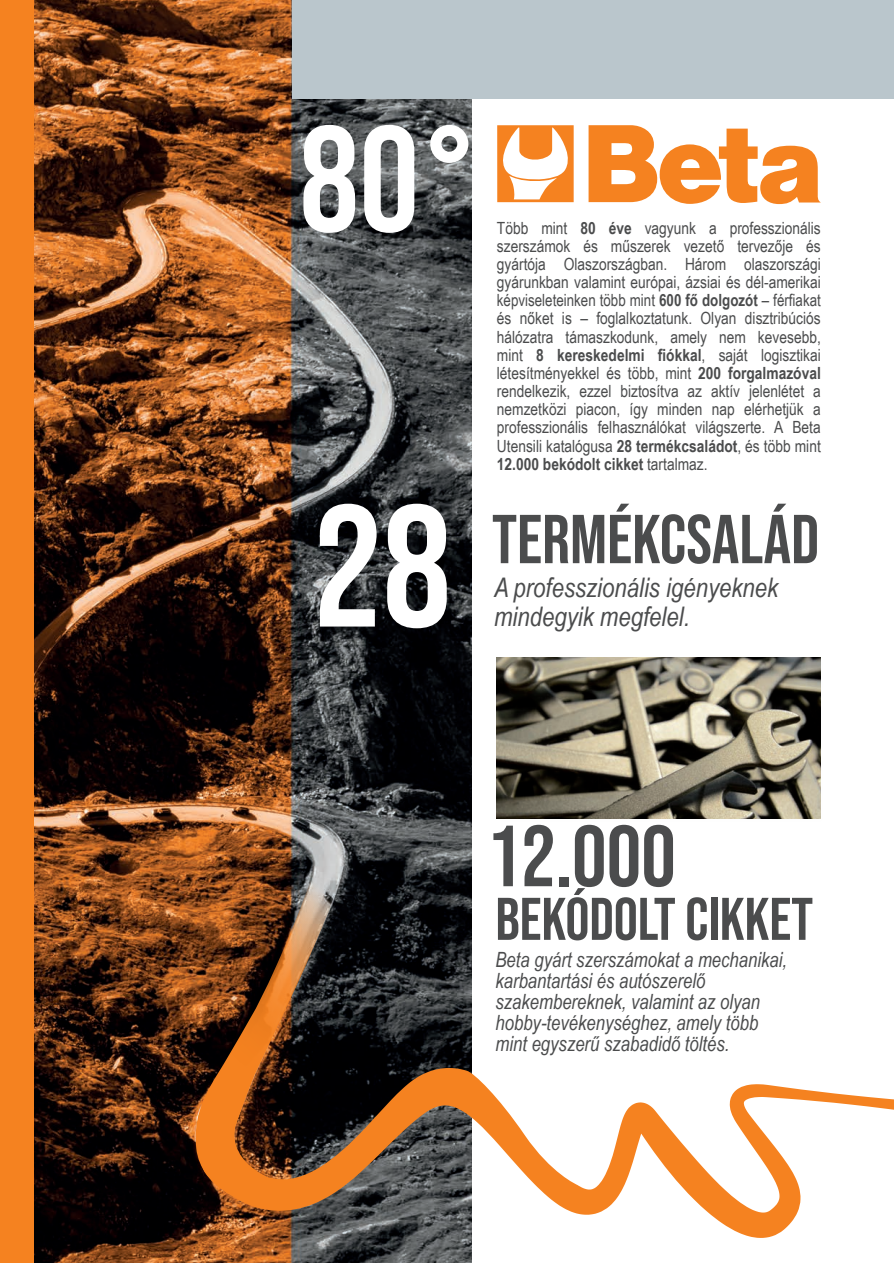
<style>
.page{position:relative;width:894px;height:1263px;background:#fff}
.page>*{position:absolute;margin:0;border:0;box-sizing:border-box;transform-origin:0 0}
.t1{font:172.95px "Bebas Neue";color:#fff}
.t2{font:150px "Bebas Neue";color:#fff}
.t3{font:86.55px "Bebas Neue";color:#4b4c4d}
.t4{font:69px "Bebas Neue";color:#4b4c4d}
.t5{font:60px "Bebas Neue";color:#4b4c4d}
.t6{font:italic 27px "Arial Beta Narrow";color:#4b4c4d}
.t7{font:italic 21px/21px "Arial Beta Narrow";color:#4b4c4d}
.t8{font:16.8px/18.1px "Arial Beta Narrow";color:#4b4c4d;text-align:justify}
.s1{font-weight:700}
</style>
<div class="page">
<svg style="left:497px;top:125px;width:76px;height:77px"></svg>
<svg style="left:588px;top:125px;width:232px;height:79px"></svg>
<img style="left:34px;top:0;width:438px;height:1263px">
<img style="left:194px;top:874px;width:142px;height:194px">
<svg style="left:193px;top:1068px;width:700px;height:195px"></svg>
<div style="left:0;top:0;width:34px;height:1263px;background:#f58220"></div>
<div style="left:495px;top:656px;width:332px;height:170px;background:#231f20;opacity:.01"></div>
<img style="left:497px;top:658px;width:323px;height:160px">
<div style="left:291px;top:0;width:602px;height:99px;background:#bac6cc"></div>
<p class="t2" style="left:299px;top:94px;width:181px">80°</p>
<p class="t1" style="left:313px;top:469px;width:140px">28</p>
<p class="t8" style="left:497px;top:218px;width:325px">Több mint <span class="s1">80 éve</span> vagyunk a professzionális szerszámok és műszerek vezető tervezője és gyártója Olaszországban. Három olaszországi gyárunkban valamint európai, ázsiai és dél-amerikai képviseleteinken több mint <span class="s1">600 fő dolgozót</span> – férfiakat és nőket is – foglalkoztatunk. Olyan disztribúciós hálózatra támaszkodunk, amely nem kevesebb, mint <span class="s1">8 kereskedelmi fiókkal</span>, saját logisztikai létesítményekkel és több, mint <span class="s1">200 forgalmazóval </span>rendelkezik, ezzel biztosítva az aktív jelenlétet a nemzetközi piacon, így minden nap elérhetjük a professzionális felhasználókat világszerte. A Beta Utensili katalógusa <span class="s1">28 termékcsaládot</span>, és több mint <span class="s1">12.000 bekódolt cikket</span> tartalmaz.</p>
<p class="t4" style="left:492px;top:500px;width:328px">TERMÉKCSALÁD</p>
<p class="t6" style="left:494px;top:569px;width:286px">A professzionális igényeknek</p>
<p class="t6" style="left:494px;top:597px;width:197px">mindegyik megfelel.</p>
<p class="t3" style="left:486px;top:807px;width:191px">12.000</p>
<p class="t5" style="left:495px;top:885px;width:319px">BEKÓDOLT CIKKET</p>
<p class="t7" style="left:495px;top:948px;width:293px">Beta gyárt szerszámokat a mechanikai, karbantartási és autószerelő szakembereknek, valamint az olyan</p>
<p class="t7" style="left:495px;top:1011px;width:264px">hobby-tevékenységhez, amely több</p>
<p class="t7" style="left:495px;top:1032px;width:235px">mint egyszerű szabadidő töltés.</p>
</div>
